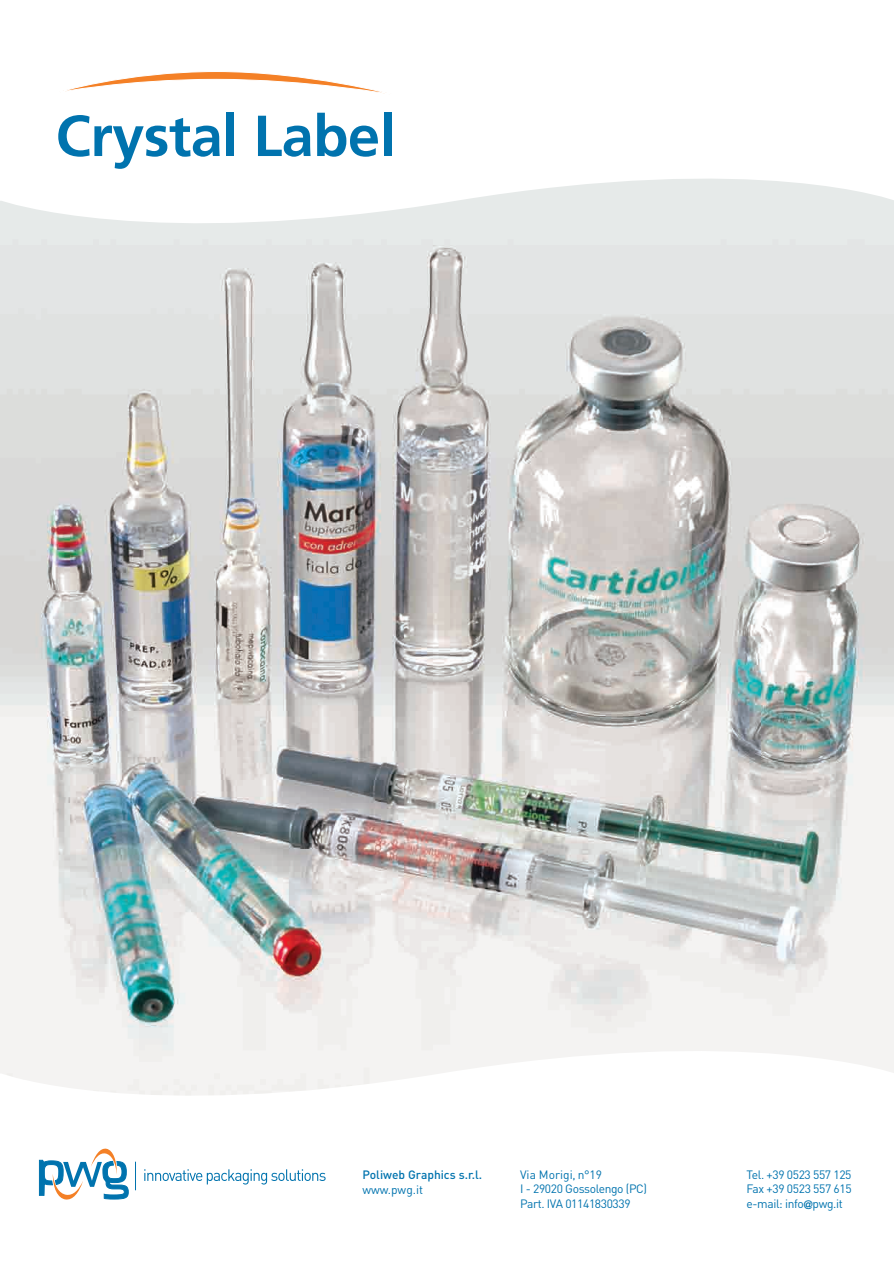
<style>
.page{position:relative;width:894px;height:1264px;background:#fff}
.page>*{position:absolute;margin:0;border:0;box-sizing:border-box;transform-origin:0 0}
.t1{font:700 57.75px "Frutiger";letter-spacing:-.01em;color:#0073ae}
.t2{font:12px/14.4px "DIN";letter-spacing:-.03em;color:#0073ae}
.t3{font:500 12px "DIN";color:#0073ae}
.s1{font-family:"Helvetica";font-weight:900;font-stretch:extra-condensed}
</style>
<div class="page">
<svg style="left:39px;top:1148px;width:90px;height:52px"></svg>
<svg style="left:144px;top:1169px;width:181px;height:15px"></svg>
<svg style="left:135px;top:1162px;width:1px;height:28px"></svg>
<svg style="left:63px;top:71px;width:322px;height:23px"></svg>
<img style="left:0;top:178px;width:893px;height:918px">
<h1 class="t1" style="left:55px;top:102px;width:341px">Crystal Label</h1>
<p class="t3" style="left:362px;top:1167px;width:121px">Poliweb Graphics s.r.l.</p>
<p class="t2" style="left:362px;top:1182px;width:62px">www.pwg.it</p>
<p class="t2" style="left:520px;top:1167px;width:128px">Via Morigi, n°19<br>I - 29020 Gossolengo (PC)<br>Part. IVA 01141830339</p>
<p class="t2" style="left:746px;top:1167px;width:107px;text-align:justify">Tel. +39 0523 557 125<br>Fax +39 0523 557 615 e-mail: info<span class="s1">@</span>pwg.it</p>
</div>
